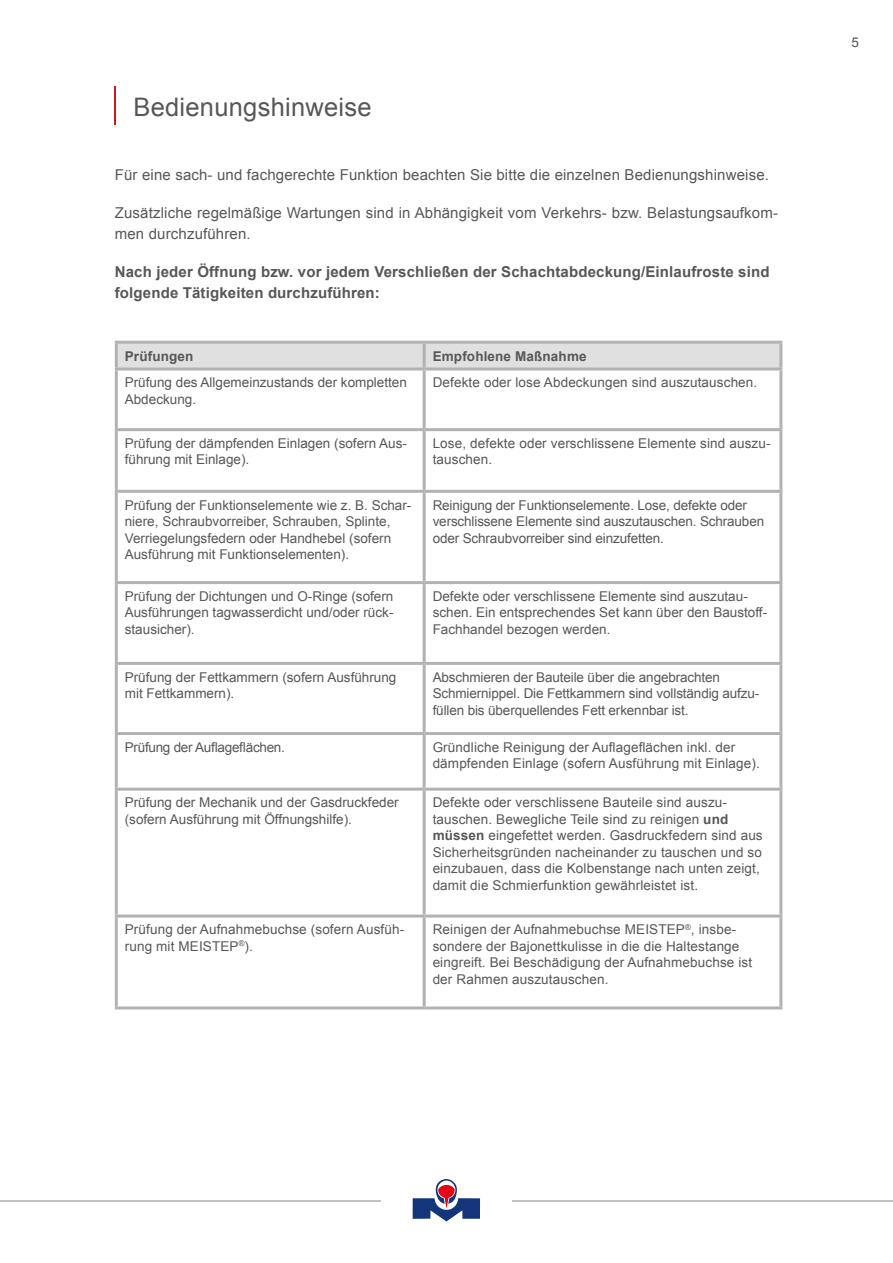
<style>
.page{position:relative;width:893px;height:1263px;background:#fff}
.page>*{position:absolute;margin:0;border:0;box-sizing:border-box;transform-origin:0 0}
.t1{font:25.5px "Arial";letter-spacing:.01em;color:#575756}
.t2{font:15px/21px "Arial";letter-spacing:.01em;color:#575756}
.t3{font:700 15px/21px "Arial";letter-spacing:.01em;color:#575756}
.Arial_bold{font:13.5px/16.5px "Arial";color:#575756}
.t4{font:700 13.5px "Arial";letter-spacing:.01em;color:#575756}
.Arial_bold-2{font:13.5px "Arial";letter-spacing:-.02em;color:#575756}
.s1{font-weight:700}
</style>
<div class="page">
<hr style="left:115px;top:87px;width:1px;height:38px;background:#cd1719">
<hr style="left:0;top:1200px;width:893px;height:1px;background:#878787">
<div style="left:381px;top:1174px;width:131px;height:48px;background:#fff"></div>
<svg style="left:413px;top:1179px;width:67px;height:42px"></svg>
<div style="left:118px;top:344px;width:661px;height:23px;background:#e0e0e0"></div>
<hr style="left:115px;top:341px;width:309px;height:3px;background:#b3b2b2">
<hr style="left:115px;top:344px;width:3px;height:23px;background:#b3b2b2">
<hr style="left:424px;top:341px;width:358px;height:3px;background:#b3b2b2">
<hr style="left:423px;top:344px;width:3px;height:23px;background:#b3b2b2">
<hr style="left:779px;top:344px;width:3px;height:23px;background:#b3b2b2">
<hr style="left:115px;top:367px;width:309px;height:3px;background:#b3b2b2">
<hr style="left:115px;top:370px;width:3px;height:58px;background:#b3b2b2">
<hr style="left:424px;top:367px;width:358px;height:3px;background:#b3b2b2">
<hr style="left:423px;top:370px;width:3px;height:58px;background:#b3b2b2">
<hr style="left:779px;top:370px;width:3px;height:58px;background:#b3b2b2">
<hr style="left:115px;top:428px;width:309px;height:3px;background:#b3b2b2">
<hr style="left:115px;top:431px;width:3px;height:59px;background:#b3b2b2">
<hr style="left:424px;top:428px;width:358px;height:3px;background:#b3b2b2">
<hr style="left:423px;top:431px;width:3px;height:59px;background:#b3b2b2">
<hr style="left:779px;top:431px;width:3px;height:59px;background:#b3b2b2">
<hr style="left:115px;top:490px;width:309px;height:3px;background:#b3b2b2">
<hr style="left:115px;top:493px;width:3px;height:88px;background:#b3b2b2">
<hr style="left:424px;top:490px;width:358px;height:3px;background:#b3b2b2">
<hr style="left:423px;top:493px;width:3px;height:88px;background:#b3b2b2">
<hr style="left:779px;top:493px;width:3px;height:88px;background:#b3b2b2">
<hr style="left:115px;top:581px;width:309px;height:3px;background:#b3b2b2">
<hr style="left:115px;top:584px;width:3px;height:78px;background:#b3b2b2">
<hr style="left:424px;top:581px;width:358px;height:3px;background:#b3b2b2">
<hr style="left:423px;top:584px;width:3px;height:78px;background:#b3b2b2">
<hr style="left:779px;top:584px;width:3px;height:78px;background:#b3b2b2">
<hr style="left:115px;top:662px;width:309px;height:3px;background:#b3b2b2">
<hr style="left:115px;top:665px;width:3px;height:67px;background:#b3b2b2">
<hr style="left:424px;top:662px;width:358px;height:3px;background:#b3b2b2">
<hr style="left:423px;top:665px;width:3px;height:67px;background:#b3b2b2">
<hr style="left:779px;top:665px;width:3px;height:67px;background:#b3b2b2">
<hr style="left:115px;top:732px;width:309px;height:3px;background:#b3b2b2">
<hr style="left:115px;top:735px;width:3px;height:53px;background:#b3b2b2">
<hr style="left:424px;top:732px;width:358px;height:3px;background:#b3b2b2">
<hr style="left:423px;top:735px;width:3px;height:53px;background:#b3b2b2">
<hr style="left:779px;top:735px;width:3px;height:53px;background:#b3b2b2">
<hr style="left:115px;top:788px;width:309px;height:3px;background:#b3b2b2">
<hr style="left:115px;top:791px;width:3px;height:123px;background:#b3b2b2">
<hr style="left:424px;top:788px;width:358px;height:3px;background:#b3b2b2">
<hr style="left:423px;top:791px;width:3px;height:123px;background:#b3b2b2">
<hr style="left:779px;top:791px;width:3px;height:123px;background:#b3b2b2">
<hr style="left:115px;top:914px;width:309px;height:3px;background:#b3b2b2">
<hr style="left:115px;top:917px;width:3px;height:89px;background:#b3b2b2">
<hr style="left:424px;top:914px;width:358px;height:3px;background:#b3b2b2">
<hr style="left:423px;top:917px;width:3px;height:89px;background:#b3b2b2">
<hr style="left:779px;top:917px;width:3px;height:89px;background:#b3b2b2">
<hr style="left:115px;top:1006px;width:309px;height:3px;background:#b3b2b2">
<hr style="left:424px;top:1006px;width:358px;height:3px;background:#b3b2b2">
<p class="t1" style="left:133px;top:90px;width:240px">Bedienungshinweise</p>
<p class="t2" style="left:115px;top:164px;width:656px">Für eine sach- und fachgerechte Funktion beachten Sie bitte die einzelnen Bedienungshinweise.</p>
<p class="t2" style="left:115px;top:202px;width:665px">Zusätzliche regelmäßige Wartungen sind in Abhängigkeit vom Verkehrs- bzw. Belastungsaufkom&shy;men durchzuführen.</p>
<p class="t3" style="left:115px;top:261px;width:656px">Nach jeder Öffnung bzw. vor jedem Verschließen der Schachtabdeckung/Einlaufroste sind folgende Tätigkeiten durchzuführen:</p>
<p class="t4" style="left:125px;top:347px;width:70px">Prüfungen</p>
<p class="t4" style="left:433px;top:347px;width:155px">Empfohlene Maßnahme</p>
<p class="Arial_bold" style="left:125px;top:374px;width:284px">Prüfung des Allgemeinzustands der kompletten<br>Abdeckung.</p>
<p class="Arial_bold" style="left:433px;top:374px;width:326px">Defekte oder lose Abdeckungen sind auszutauschen.</p>
<p class="Arial_bold" style="left:125px;top:435px;width:284px">Prüfung der dämpfenden Einlagen (sofern Aus&shy;führung mit Einlage).</p>
<p class="Arial_bold" style="left:433px;top:435px;width:339px">Lose, defekte oder verschlissene Elemente sind auszu&shy;tauschen.</p>
<p class="Arial_bold" style="left:125px;top:497px;width:288px">Prüfung der Funktionselemente wie z. B. Schar&shy;niere, Schraubvorreiber, Schrauben, Splinte, Verriegelungsfedern oder Handhebel (sofern Ausführung mit Funktionselementen).</p>
<p class="Arial_bold" style="left:433px;top:497px;width:333px">Reinigung der Funktionselemente. Lose, defekte oder verschlissene Elemente sind auszutauschen. Schrauben oder Schraubvorreiber sind einzufetten.</p>
<p class="Arial_bold" style="left:125px;top:588px;width:270px;text-align:justify">Prüfung der Dichtungen und O-Ringe (sofern Ausführungen tagwasserdicht und/oder rück&shy;stausicher).</p>
<p class="Arial_bold" style="left:433px;top:588px;width:336px">Defekte oder verschlissene Elemente sind auszutau&shy;schen. Ein entsprechendes Set kann über den Baustoff-<br>Fachhandel bezogen werden.</p>
<p class="Arial_bold" style="left:125px;top:669px;width:273px">Prüfung der Fettkammern (sofern Ausführung mit Fettkammern).</p>
<p class="Arial_bold" style="left:433px;top:669px;width:328px">Abschmieren der Bauteile über die angebrachten<br>Schmiernippel. Die Fettkammern sind vollständig aufzu&shy;füllen bis überquellendes Fett erkennbar ist.</p>
<p class="Arial_bold-2" style="left:125px;top:738px;width:162px">Prüfung der Auflageflächen.</p>
<p class="Arial_bold" style="left:433px;top:739px;width:329px">Gründliche Reinigung der Auflageflächen inkl. der dämpfenden Einlage (sofern Ausführung mit Einlage).</p>
<p class="Arial_bold" style="left:125px;top:795px;width:275px">Prüfung der Mechanik und der Gasdruckfeder (sofern Ausführung mit Öffnungshilfe).</p>
<p class="Arial_bold" style="left:433px;top:795px;width:332px">Defekte oder verschlissene Bauteile sind auszu&shy;tauschen. Bewegliche Teile sind zu reinigen <span class="s1">und müssen</span> eingefettet werden. Gasdruckfedern sind aus Sicherheitsgründen nacheinander zu tauschen und so einzubauen, dass die Kolbenstange nach unten zeigt, damit die Schmierfunktion gewährleistet ist.</p>
<p class="Arial_bold" style="left:125px;top:921px;width:281px">Prüfung der Aufnahmebuchse (sofern Ausfüh&shy;rung mit MEISTEP<sup>®</sup>).</p>
<p class="Arial_bold" style="left:433px;top:921px;width:321px">Reinigen der Aufnahmebuchse MEISTEP<sup>®</sup>, insbe&shy;sondere der Bajonettkulisse in die die Haltestange eingreift. Bei Beschädigung der Aufnahmebuchse ist der Rahmen auszutauschen.</p>
<p class="Arial_bold" style="left:851px;top:34px;width:9px">5</p>
</div>
